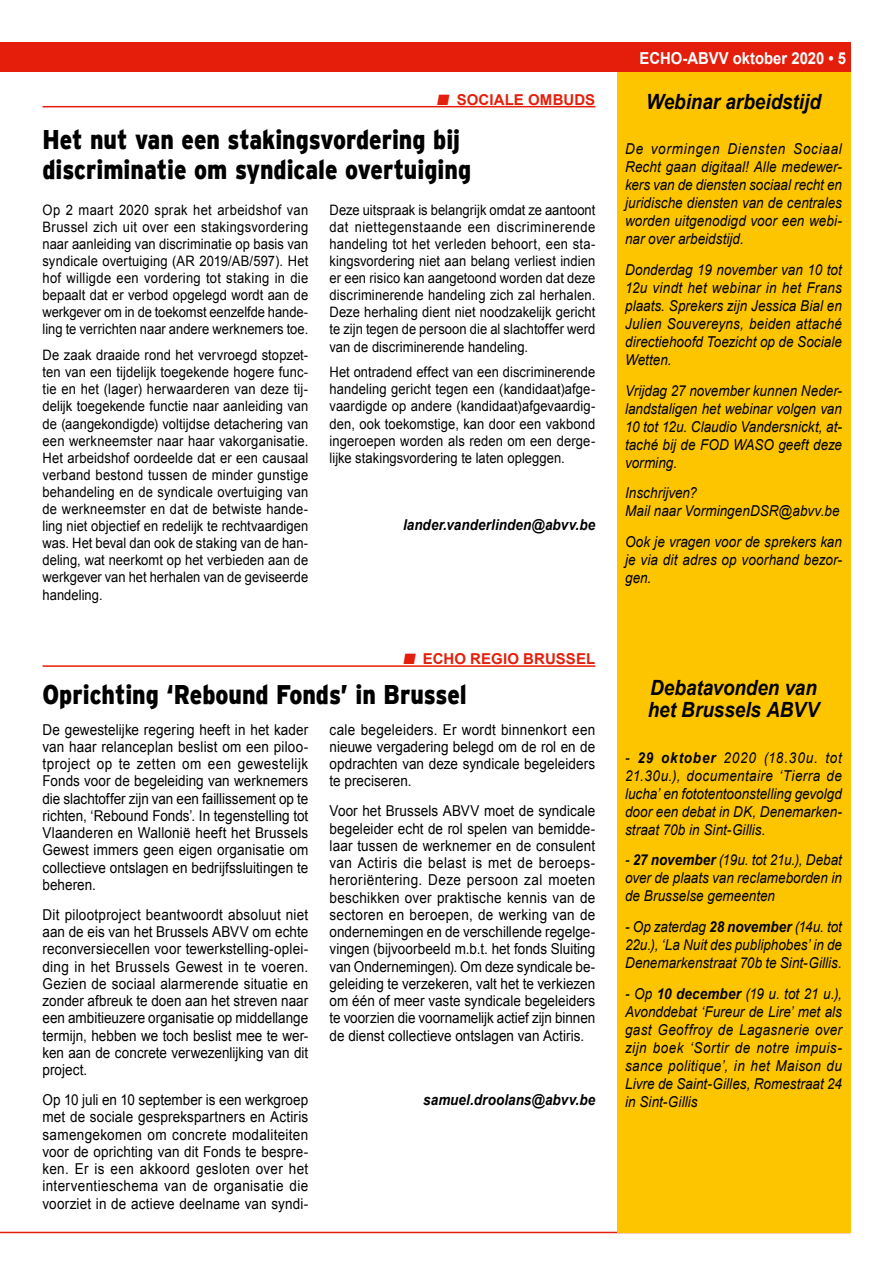
<style>
.page{position:relative;width:893px;height:1263px;background:#fff}
.page>*{position:absolute;margin:0;border:0;box-sizing:border-box;transform-origin:0 0}
.t1{font:900 27px/30px "Interstate";color:#000;scale:.85 1}
.t2{font:italic 700 21px/22.5px "Arial";letter-spacing:-.005em;color:#000;scale:.9 1}
.t3{font:700 16.5px "Arial";color:#fff;scale:.9 1}
.t4{font:15px/17.2px "Arial";letter-spacing:.005em;color:#000;text-align:justify;scale:.9 1}
.t5{font:italic 15px/18px "Arial";letter-spacing:.005em;color:#000;text-align:justify;scale:.9 1}
.t6{font:italic 700 15px "Arial";letter-spacing:.005em;color:#000;scale:.9 1}
.t7{font:700 15px "Arial";letter-spacing:.005em;color:#e41e0a}
.t8{font:14.4px/17.1px "Arial";letter-spacing:.005em;color:#000;text-align:justify;scale:.9 1}
.s1{font-weight:700}
</style>
<div class="page">
<div style="left:0;top:43px;width:850px;height:29px;background:#e41e0a"></div>
<hr style="left:0;top:1232px;width:850px;height:1px;background:#e41e0a">
<div style="left:617px;top:72px;width:233px;height:1161px;background:#fdc500"></div>
<hr style="left:43px;top:106px;width:552px;height:1px;background:#e41e0a">
<hr style="left:43px;top:665px;width:552px;height:2px;background:#e41e0a">
<p class="t7" style="left:437px;top:90px;width:160px">■ SOCIALE OMBUDS</p>
<h1 class="t1" style="left:43px;top:124px;width:506px">Het nut van een stakingsvordering bij discriminatie om syndicale overtuiging</h1>
<p class="t8" style="left:43px;top:201px;width:297px">Op 2 maart 2020 sprak het arbeidshof van Brussel zich uit over een stakingsvordering naar aanleiding van discriminatie op basis van syndicale overtuiging (AR 2019/AB/597). Het hof willigde een vordering tot staking in die bepaalt dat er verbod opgelegd wordt aan de werkgever om in de toekomst eenzelfde hande&shy;ling te verrichten naar andere werknemers toe.</p>
<p class="t8" style="left:43px;top:347px;width:297px">De zaak draaide rond het vervroegd stopzet&shy;ten van een tijdelijk toegekende hogere func&shy;tie en het (lager) herwaarderen van deze tij&shy;delijk toegekende functie naar aanleiding van de (aangekondigde) voltijdse detachering van een werkneemster naar haar vakorganisatie.<br>Het arbeidshof oordeelde dat er een causaal verband bestond tussen de minder gunstige behandeling en de syndicale overtuiging van de werkneemster en dat de betwiste hande&shy;ling niet objectief en redelijk te rechtvaardigen was. Het beval dan ook de staking van de han&shy;deling, wat neerkomt op het verbieden aan de werkgever van het herhalen van de geviseerde handeling.</p>
<p class="t8" style="left:330px;top:201px;width:297px">Deze uitspraak is belangrijk omdat ze aantoont dat niettegenstaande een discriminerende handeling tot het verleden behoort, een sta&shy;kingsvordering niet aan belang verliest indien er een risico kan aangetoond worden dat deze discriminerende handeling zich zal herhalen.<br>Deze herhaling dient niet noodzakelijk gericht te zijn tegen de persoon die al slachtoffer werd van de discriminerende handeling.</p>
<p class="t8" style="left:330px;top:364px;width:297px">Het ontradend effect van een discriminerende handeling gericht tegen een (kandidaat)afge&shy;vaardigde op andere (kandidaat)afgevaardig&shy;den, ook toekomstige, kan door een vakbond ingeroepen worden als reden om een derge&shy;lijke stakingsvordering te laten opleggen.</p>
<p class="t6" style="left:403px;top:515px;width:215px">lander.vanderlinden@abvv.be</p>
<p class="t7" style="left:403px;top:649px;width:194px">■ ECHO REGIO BRUSSEL</p>
<h1 class="t1" style="left:43px;top:679px;width:501px">Oprichting ‘Rebound Fonds’ in Brussel</h1>
<p class="t4" style="left:43px;top:721px;width:297px">De gewestelijke regering heeft in het kader van haar relanceplan beslist om een piloo&shy;tproject op te zetten om een gewestelijk Fonds voor de begeleiding van werknemers die slachtoffer zijn van een faillissement op te richten, ‘Rebound Fonds’. In tegenstelling tot Vlaanderen en Wallonië heeft het Brussels Gewest immers geen eigen organisatie om collectieve ontslagen en bedrijfssluitingen te beheren.</p>
<p class="t4" style="left:43px;top:906px;width:297px">Dit pilootproject beantwoordt absoluut niet aan de eis van het Brussels ABVV om echte reconversiecellen voor tewerkstelling-oplei&shy;ding in het Brussels Gewest in te voeren.<br>Gezien de sociaal alarmerende situatie en zonder afbreuk te doen aan het streven naar een ambitieuzere organisatie op middellange termijn, hebben we toch beslist mee te wer&shy;ken aan de concrete verwezenlijking van dit project.</p>
<p class="t4" style="left:43px;top:1091px;width:297px">Op 10 juli en 10 september is een werkgroep met de sociale gesprekspartners en Actiris samengekomen om concrete modaliteiten voor de oprichting van dit Fonds te bespre&shy;ken. Er is een akkoord gesloten over het interventieschema van de organisatie die voorziet in de actieve deelname van syndi-</p>
<p class="t4" style="left:330px;top:721px;width:297px">cale begeleiders. Er wordt binnenkort een nieuwe vergadering belegd om de rol en de opdrachten van deze syndicale begeleiders te preciseren.</p>
<p class="t4" style="left:330px;top:802px;width:297px">Voor het Brussels ABVV moet de syndicale begeleider echt de rol spelen van bemidde&shy;laar tussen de werknemer en de consulent van Actiris die belast is met de beroeps&shy;heroriëntering. Deze persoon zal moeten beschikken over praktische kennis van de sectoren en beroepen, de werking van de ondernemingen en de verschillende regelge&shy;vingen (bijvoorbeeld m.b.t. het fonds Sluiting van Ondernemingen). Om deze syndicale be&shy;geleiding te verzekeren, valt het te verkiezen om één of meer vaste syndicale begeleiders te voorzien die voornamelijk actief zijn binnen de dienst collectieve ontslagen van Actiris.</p>
<p class="t6" style="left:423px;top:1089px;width:193px">samuel.droolans@abvv.be</p>
<p class="t3" style="left:640px;top:47px;width:231px">ECHO-ABVV oktober 2020 • 5</p>
<h2 class="t2" style="left:646px;top:91px;width:196px">Webinar arbeidstijd</h2>
<p class="t5" style="left:625px;top:140px;width:242px">De vormingen Diensten Sociaal Recht gaan digitaal! Alle medewer&shy;kers van de diensten sociaal recht en juridische diensten van de centrales worden uitgenodigd voor een webi&shy;nar over arbeidstijd.</p>
<p class="t5" style="left:625px;top:261px;width:242px">Donderdag 19 november van 10 tot 12u vindt het webinar in het Frans plaats. Sprekers zijn Jessica Bial en Julien Souvereyns, beiden attaché directiehoofd Toezicht op de Sociale Wetten.</p>
<p class="t5" style="left:625px;top:382px;width:242px">Vrijdag 27 november kunnen Neder&shy;landstaligen het webinar volgen van 10 tot 12u. Claudio Vandersnickt, at&shy;taché bij de FOD WASO geeft deze vorming.</p>
<p class="t5" style="left:625px;top:484px;width:240px">Inschrijven?<br>Mail naar VormingenDSR@abvv.be</p>
<p class="t5" style="left:625px;top:533px;width:242px">Ook je vragen voor de sprekers kan je via dit adres op voorhand bezor&shy;gen.</p>
<h2 class="t2" style="left:648px;top:677px;width:192px">Debatavonden van het Brussels ABVV</h2>
<p class="t5" style="left:625px;top:748px;width:242px">- <span class="s1">29 oktober</span> 2020 (18.30u. tot 21.30u.), documentaire ‘Tierra de lucha’ en fototentoonstelling gevolgd door een debat in DK, Denemarken&shy;straat 70b in Sint-Gillis.</p>
<p class="t5" style="left:625px;top:851px;width:242px">- <span class="s1">27 november</span> (19u. tot 21u.), Debat over de plaats van reclameborden in de Brusselse gemeenten</p>
<p class="t5" style="left:625px;top:918px;width:242px">- Op zaterdag <span class="s1">28 november</span> (14u. tot 22u.), ‘La Nuit des publiphobes’ in de Denemarkenstraat 70b te Sint-Gillis.</p>
<p class="t5" style="left:625px;top:985px;width:242px">- Op <span class="s1">10 december</span> (19 u. tot 21 u.), Avonddebat ‘Fureur de Lire’ met als gast Geoffroy de Lagasnerie over zijn boek ‘Sortir de notre impuis&shy;sance politique’, in het Maison du Livre de Saint-Gilles, Romestraat 24 in Sint-Gillis</p>
</div>
